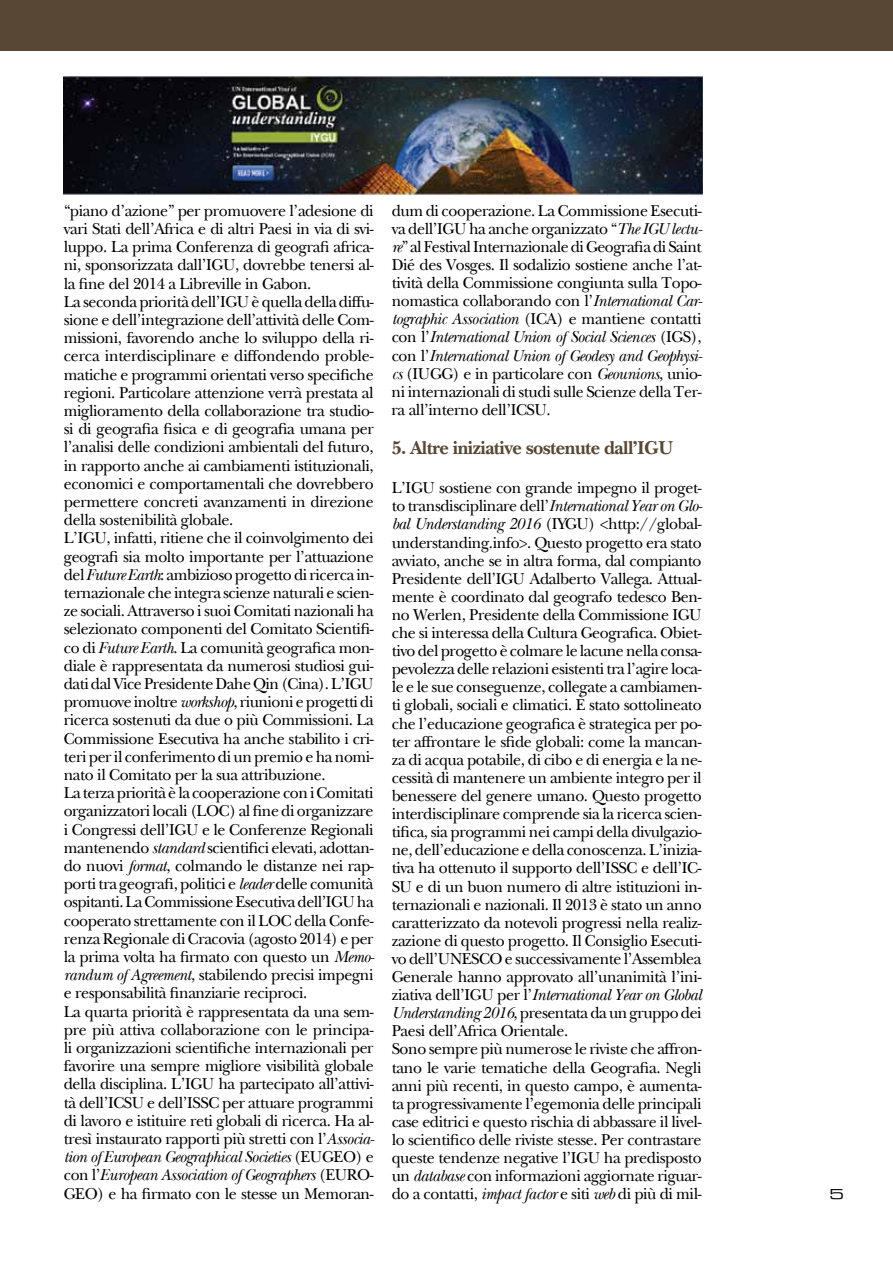
<style>
.page{position:relative;width:893px;height:1263px;background:#fff}
.page>*{position:absolute;margin:0;border:0;box-sizing:border-box;transform-origin:0 0}
.t1{font:700 19.5px "New Baskerville";letter-spacing:-.025em;color:#574734}
.t2{font:16.5px/18.1px "New Baskerville";letter-spacing:-.025em;color:#000}
.t3{font:13.5px "Eurostile Extended Two";color:#000;scale:1.11 1}
.s1{font-style:italic}
</style>
<div class="page">
<div style="left:0;top:0;width:893px;height:51px;background:#574734"></div>
<img style="left:64px;top:77px;width:639px;height:119px">
<p class="t2" style="left:64px;top:201px;width:312px">“piano d’azione” per promuovere l’adesione di vari Stati dell’Africa e di altri Paesi in via di svi&shy;luppo. La prima Conferenza di geografi africa&shy;ni, sponsorizzata dall’IGU, dovrebbe tenersi al&shy;la fine del 2014 a Libreville in Gabon.<br>La seconda priorità dell’IGU è quella della diffu&shy;sione e dell’integrazione dell’attività delle Com&shy;missioni, favorendo anche lo sviluppo della ri&shy;cerca interdisciplinare e diffondendo proble&shy;matiche e programmi orientati verso specifiche regioni. Particolare attenzione verrà prestata al miglioramento della collaborazione tra studio&shy;si di geografia fisica e di geografia umana per l’analisi delle condizioni ambientali del futuro, in rapporto anche ai cambiamenti istituzionali, economici e comportamentali che dovrebbero permettere concreti avanzamenti in direzione della sostenibilità globale.<br>L’IGU, infatti, ritiene che il coinvolgimento dei geografi sia molto importante per l’attuazione del <span class="s1">Future Earth</span>: ambizioso progetto di ricerca in&shy;ternazionale che integra scienze naturali e scien&shy;ze sociali. Attraverso i suoi Comitati nazionali ha selezionato componenti del Comitato Scientifi&shy;co di <span class="s1">Future Earth</span>. La comunità geografica mon&shy;diale è rappresentata da numerosi studiosi gui&shy;dati dal Vice Presidente Dahe Qin (Cina). L’IGU promuove inoltre <span class="s1">workshop</span>, riunioni e progetti di ricerca sostenuti da due o più Commissioni. La Commissione Esecutiva ha anche stabilito i cri&shy;teri per il conferimento di un premio e ha nomi&shy;nato il Comitato per la sua attribuzione.<br>La terza priorità è la cooperazione con i Comitati organizzatori locali (LOC) al fine di organizzare i Congressi dell’IGU e le Conferenze Regionali mantenendo <span class="s1">standard</span> scientifici elevati, adottan&shy;do nuovi <span class="s1">format</span>, colmando le distanze nei rap&shy;porti tra geografi, politici e <span class="s1">leader</span> delle comunità ospitanti. La Commissione Esecutiva dell’IGU ha cooperato strettamente con il LOC della Confe&shy;renza Regionale di Cracovia (agosto 2014) e per la prima volta ha firmato con questo un <span class="s1">Memo&shy;randum of Agreement</span>, stabilendo precisi impegni e responsabilità finanziarie reciproci.<br>La quarta priorità è rappresentata da una sem&shy;pre più attiva collaborazione con le principa&shy;li organizzazioni scientifiche internazionali per favorire una sempre migliore visibilità globale della disciplina. L’IGU ha partecipato all’attivi&shy;tà dell’ICSU e dell’ISSC per attuare programmi di lavoro e istituire reti globali di ricerca. Ha al&shy;tresì instaurato rapporti più stretti con l’<span class="s1">Associa&shy;tion of European Geographical Societies</span> (EUGEO ) e con l’<span class="s1">European Association of Geographers</span> (EURO-GEO ) e ha firmato con le stesse un Memoran-</p>
<p class="t2" style="left:392px;top:201px;width:312px;text-align:justify">dum di cooperazione. La Commissione Esecuti&shy;va dell’IGU ha anche organizzato “<span class="s1">The IGU lectu&shy;re</span>” al Festival Internazionale di Geografia di Saint Dié des Vosges. Il sodalizio sostiene anche l’at&shy;tività della Commissione congiunta sulla Topo&shy;nomastica collaborando con l’<span class="s1">International Car&shy;tographic Association</span> (ICA) e mantiene contatti con l’<span class="s1">International Union of Social Sciences</span> (IGS), con l’<span class="s1">International Union of Geodesy and Geophysi&shy;cs</span> (IUGG) e in particolare con <span class="s1">Geounions</span>, unio&shy;ni internazionali di studi sulle Scienze della Ter&shy;ra all’interno dell’ICSU.</p>
<p class="t1" style="left:392px;top:436px;width:283px">5. Altre iniziative sostenute dall’IGU</p>
<p class="t2" style="left:392px;top:479px;width:312px">L’IGU sostiene con grande impegno il proget&shy;to transdisciplinare dell’<span class="s1">International Year on Glo&shy;bal Understanding 2016</span> (IYGU) &lt;http://global&shy;understanding.info&gt;. Questo progetto era stato avviato, anche se in altra forma, dal compianto Presidente dell’IGU Adalberto Vallega. Attual&shy;mente è coordinato dal geografo tedesco Ben&shy;no Werlen, Presidente della Commissione IGU che si interessa della Cultura Geografica. Obiet&shy;tivo del progetto è colmare le lacune nella consa&shy;pevolezza delle relazioni esistenti tra l’agire loca&shy;le e le sue conseguenze, collegate a cambiamen&shy;ti globali, sociali e climatici. È stato sottolineato che l’educazione geografica è strategica per po&shy;ter affrontare le sfide globali: come la mancan&shy;za di acqua potabile, di cibo e di energia e la ne&shy;cessità di mantenere un ambiente integro per il benessere del genere umano. Questo progetto interdisciplinare comprende sia la ricerca scien&shy;tifica, sia programmi nei campi della divulgazio&shy;ne, dell’educazione e della conoscenza. L’inizia&shy;tiva ha ottenuto il supporto dell’ISSC e dell’IC-SU e di un buon numero di altre istituzioni in&shy;ternazionali e nazionali. Il 2013 è stato un anno caratterizzato da notevoli progressi nella realiz&shy;zazione di questo progetto. Il Consiglio Esecuti&shy;vo dell’UNESCO e successivamente l’Assemblea Generale hanno approvato all’unanimità l’ini&shy;ziativa dell’IGU per l’<span class="s1">International Year on Global Understanding 2016</span>, presentata da un gruppo dei Paesi dell’Africa Orientale.<br>Sono sempre più numerose le riviste che affron&shy;tano le varie tematiche della Geografia. Negli anni più recenti, in questo campo, è aumenta&shy;ta progressivamente l’egemonia delle principali case editrici e questo rischia di abbassare il livel&shy;lo scientifico delle riviste stesse. Per contrastare queste tendenze negative l’IGU ha predisposto un <span class="s1">database</span> con informazioni aggiornate riguar&shy;do a contatti, <span class="s1">impact factor</span> e siti <span class="s1">web</span> di più di mil-</p>
<p class="t3" style="left:830px;top:1185px;width:15px">5</p>
</div>
